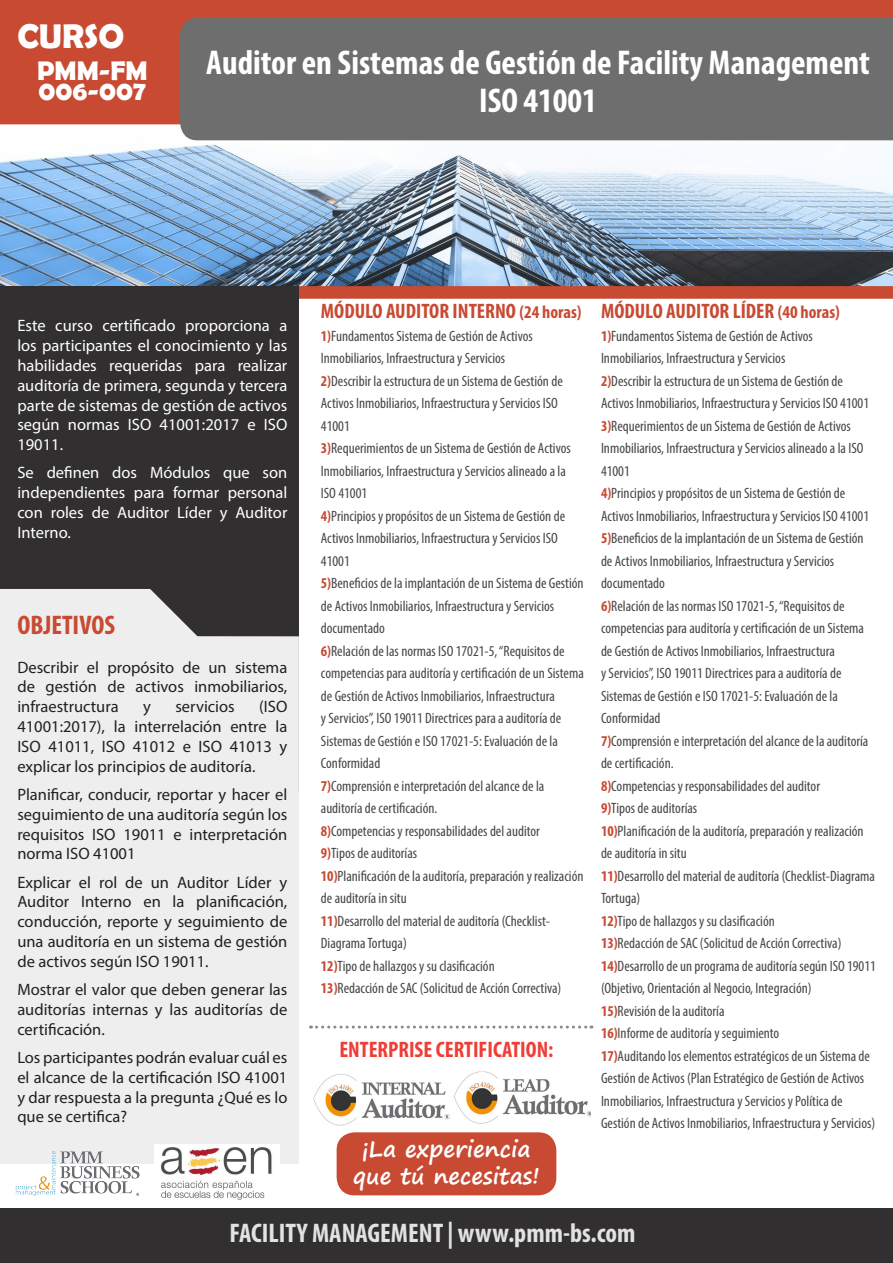
<style>
.page{position:relative;width:893px;height:1263px;background:#fff}
.page>*{position:absolute;margin:0;border:0;box-sizing:border-box;transform-origin:0 0}
.t1{font:700 condensed 34.5px/37.5px "Myriad Pro";color:#fff;text-align:center}
.t2{font:700 34.5px "Berlin Sans FB Demi";color:#fff}
.t3{font:700 condensed 27px "Myriad Pro";color:#e1e2e4}
.t4{font:700 27px "Berlin Sans FB Demi";color:#fff}
.t5{font:700 condensed 27px "Myriad Pro";color:#c84a32}
.t6{font:700 22.5px "Segoe Print";color:#fff}
.t7{font:700 condensed 22.5px "Myriad Pro";color:#ee3e35}
.t8{font:700 condensed 21px "Myriad Pro";color:#c84a32}
.t9{font:16.5px/19.8px "Myriad Pro";color:#231f20;text-align:justify}
.t10{font:16.5px/19.8px "Myriad Pro";color:#fff;text-align:justify}
.t11{font:condensed 15px/22.5px "Myriad Pro";color:#454647}
.s1{font-size:18px}
.s2{font-weight:700;color:#c84a32}
</style>
<div class="page">
<img style="left:0;top:124px;width:893px;height:162px">
<svg style="left:299px;top:286px;width:594px;height:13px;background:#c74d36"></svg>
<div style="left:0;top:0;width:893px;height:124px;background:#c84a32"></div>
<div style="left:0;top:286px;width:299px;height:507px;background:#312f30"></div>
<div style="left:0;top:589px;width:299px;height:575px;background:#eeeeef"></div>
<div style="left:180px;top:18px;width:713px;height:122px;background:#6e6e6e"></div>
<div style="left:0;top:1208px;width:893px;height:55px;background:#312f30"></div>
<svg style="left:310px;top:1025px;width:282px;height:3px"></svg>
<div style="left:337px;top:1132px;width:219px;height:63px;background:#c84a32;border-radius:18px"></div>
<img style="left:154px;top:1144px;width:126px;height:56px">
<img style="left:313px;top:1074px;width:137px;height:52px">
<img style="left:454px;top:1071px;width:136px;height:53px">
<img style="left:14px;top:1148px;width:129px;height:48px">
<p class="t2" style="left:17px;top:16px;width:109px">CURSO</p>
<p class="t4" style="left:37px;top:55px;width:112px">PMM-FM</p>
<p class="t4" style="left:39px;top:75px;width:109px">006-007</p>
<p class="t1" style="left:206px;top:43px;width:665px">Auditor en Sistemas de Gestión de Facility Management<br>ISO 41001</p>
<p class="t10" style="left:17px;top:316px;width:272px">Este curso certificado proporciona a los participantes el conocimiento y las habilidades requeridas para realizar auditoría de primera, segunda y tercera parte de sistemas de gestión de activos según normas ISO 41001:2017 e ISO 19011.</p>
<p class="t10" style="left:17px;top:463px;width:272px">Se definen dos Módulos que son independientes para formar personal con roles de Auditor Líder y Auditor Interno.</p>
<p class="t5" style="left:17px;top:608px;width:99px">OBJETIVOS</p>
<p class="t9" style="left:17px;top:657px;width:272px">Describir el propósito de un sistema de gestión de activos inmobiliarios, infraestructura</p>
<p class="t9" style="left:17px;top:696px;width:272px;text-indent:242px">(ISO 41001:2017), la interrelación entre la ISO 41011, ISO 41012 e ISO 41013 y explicar los principios de auditoría.</p>
<p class="t9" style="left:17px;top:784px;width:272px">Planificar, conducir, reportar y hacer el seguimiento de una auditoría según los requisitos ISO 19011 e interpretación norma ISO 41001</p>
<p class="t9" style="left:17px;top:872px;width:272px">Explicar el rol de un Auditor Líder y Auditor Interno en la planificación, conducción, reporte y seguimiento de una auditoría en un sistema de gestión de activos según ISO 19011.</p>
<p class="t9" style="left:17px;top:979px;width:272px">Mostrar el valor que deben generar las auditorías internas y las auditorías de certificación.</p>
<p class="t9" style="left:17px;top:1047px;width:272px">Los participantes podrán evaluar cuál es el alcance de la certificación ISO 41001 y dar respuesta a la pregunta ¿Qué es lo que se certifica?</p>
<p class="t9" style="left:143px;top:696px;width:9px">y</p>
<p class="t9" style="left:175px;top:696px;width:61px">servicios</p>
<p class="t8" style="left:321px;top:298px;width:262px">MÓDULO AUDITOR INTERNO <span class="s1">(24 horas)</span></p>
<p class="t11" style="left:321px;top:324px;width:213px"><span class="s2">1)</span>Fundamentos Sistema de Gestión de Activos<br>Inmobiliarios, Infraestructura y Servicios</p>
<p class="t11" style="left:321px;top:369px;width:243px"><span class="s2">2)</span>Describir la estructura de un Sistema de Gestión de<br>Activos Inmobiliarios, Infraestructura y Servicios ISO<br>41001</p>
<p class="t11" style="left:321px;top:437px;width:251px"><span class="s2">3)</span>Requerimientos de un Sistema de Gestión de Activos<br>Inmobiliarios, Infraestructura y Servicios alineado a la<br>ISO 41001</p>
<p class="t11" style="left:321px;top:504px;width:246px"><span class="s2">4)</span>Principios y propósitos de un Sistema de Gestión de<br>Activos Inmobiliarios, Infraestructura y Servicios ISO<br>41001</p>
<p class="t11" style="left:321px;top:572px;width:264px"><span class="s2">5)</span>Beneficios de la implantación de un Sistema de Gestión de Activos Inmobiliarios, Infraestructura y Servicios documentado</p>
<p class="t11" style="left:321px;top:639px;width:264px"><span class="s2">6)</span>Relación de las normas ISO 17021-5, “Requisitos de competencias para auditoría y certificación de un Sistema de Gestión de Activos Inmobiliarios, Infraestructura<br>y Servicios”, ISO 19011 Directrices para a auditoría de Sistemas de Gestión e ISO 17021-5: Evaluación de la Conformidad</p>
<p class="t11" style="left:321px;top:774px;width:225px"><span class="s2">7)</span>Comprensión e interpretación del alcance de la auditoría de certificación.</p>
<p class="t11" style="left:321px;top:819px;width:221px"><span class="s2">8)</span>Competencias y responsabilidades del auditor</p>
<p class="t11" style="left:321px;top:842px;width:98px"><span class="s2">9)</span>Tipos de auditorías</p>
<p class="t11" style="left:321px;top:864px;width:264px"><span class="s2">10)</span>Planificación de la auditoría, preparación y realización de auditoría in situ</p>
<p class="t11" style="left:321px;top:909px;width:231px"><span class="s2">11)</span>Desarrollo del material de auditoría (Checklist-<br>Diagrama Tortuga)</p>
<p class="t11" style="left:321px;top:954px;width:175px"><span class="s2">12)</span>Tipo de hallazgos y su clasificación</p>
<p class="t11" style="left:321px;top:977px;width:242px"><span class="s2">13)</span>Redacción de SAC (Solicitud de Acción Correctiva)</p>
<p class="t7" style="left:339px;top:1035px;width:216px">ENTERPRISE CERTIFICATION:</p>
<p class="t6" style="left:362px;top:1128px;width:170px">¡La experiencia</p>
<p class="t6" style="left:353px;top:1155px;width:188px">que tú necesitas!</p>
<p class="t8" style="left:601px;top:298px;width:240px">MÓDULO AUDITOR LÍDER <span class="s1">(40 horas)</span></p>
<p class="t11" style="left:601px;top:324px;width:213px"><span class="s2">1)</span>Fundamentos Sistema de Gestión de Activos<br>Inmobiliarios, Infraestructura y Servicios</p>
<p class="t11" style="left:601px;top:369px;width:270px"><span class="s2">2)</span>Describir la estructura de un Sistema de Gestión de<br>Activos Inmobiliarios, Infraestructura y Servicios ISO 41001</p>
<p class="t11" style="left:601px;top:414px;width:264px"><span class="s2">3)</span>Requerimientos de un Sistema de Gestión de Activos<br>Inmobiliarios, Infraestructura y Servicios alineado a la ISO<br>41001</p>
<p class="t11" style="left:601px;top:482px;width:270px"><span class="s2">4)</span>Principios y propósitos de un Sistema de Gestión de<br>Activos Inmobiliarios, Infraestructura y Servicios ISO 41001</p>
<p class="t11" style="left:601px;top:527px;width:264px"><span class="s2">5)</span>Beneficios de la implantación de un Sistema de Gestión de Activos Inmobiliarios, Infraestructura y Servicios documentado</p>
<p class="t11" style="left:601px;top:594px;width:264px"><span class="s2">6)</span>Relación de las normas ISO 17021-5, “Requisitos de competencias para auditoría y certificación de un Sistema de Gestión de Activos Inmobiliarios, Infraestructura<br>y Servicios”, ISO 19011 Directrices para a auditoría de Sistemas de Gestión e ISO 17021-5: Evaluación de la Conformidad</p>
<p class="t11" style="left:601px;top:729px;width:269px"><span class="s2">7)</span>Comprensión e interpretación del alcance de la auditoría de certificación.</p>
<p class="t11" style="left:601px;top:774px;width:221px"><span class="s2">8)</span>Competencias y responsabilidades del auditor</p>
<p class="t11" style="left:601px;top:797px;width:98px"><span class="s2">9)</span>Tipos de auditorías</p>
<p class="t11" style="left:601px;top:819px;width:264px"><span class="s2">10)</span>Planificación de la auditoría, preparación y realización de auditoría in situ</p>
<p class="t11" style="left:601px;top:864px;width:275px"><span class="s2">11)</span>Desarrollo del material de auditoría (Checklist-Diagrama<br>Tortuga)</p>
<p class="t11" style="left:601px;top:909px;width:175px"><span class="s2">12)</span>Tipo de hallazgos y su clasificación</p>
<p class="t11" style="left:601px;top:932px;width:242px"><span class="s2">13)</span>Redacción de SAC (Solicitud de Acción Correctiva)</p>
<p class="t11" style="left:601px;top:954px;width:276px"><span class="s2">14)</span>Desarrollo de un programa de auditoría según ISO 19011 (Objetivo, Orientación al Negocio, Integración)</p>
<p class="t11" style="left:601px;top:999px;width:125px"><span class="s2">15)</span>Revisión de la auditoría</p>
<p class="t11" style="left:601px;top:1022px;width:180px"><span class="s2">16)</span>Informe de auditoría y seguimiento</p>
<p class="t11" style="left:601px;top:1044px;width:276px"><span class="s2">17)</span>Auditando los elementos estratégicos de un Sistema de Gestión de Activos (Plan Estratégico de Gestión de Activos Inmobiliarios, Infraestructura y Servicios y Política de Gestión de Activos Inmobiliarios, Infraestructura y Servicios)</p>
<p class="t3" style="left:230px;top:1215px;width:408px">FACILITY MANAGEMENT | www.pmm-bs.com</p>
</div>
